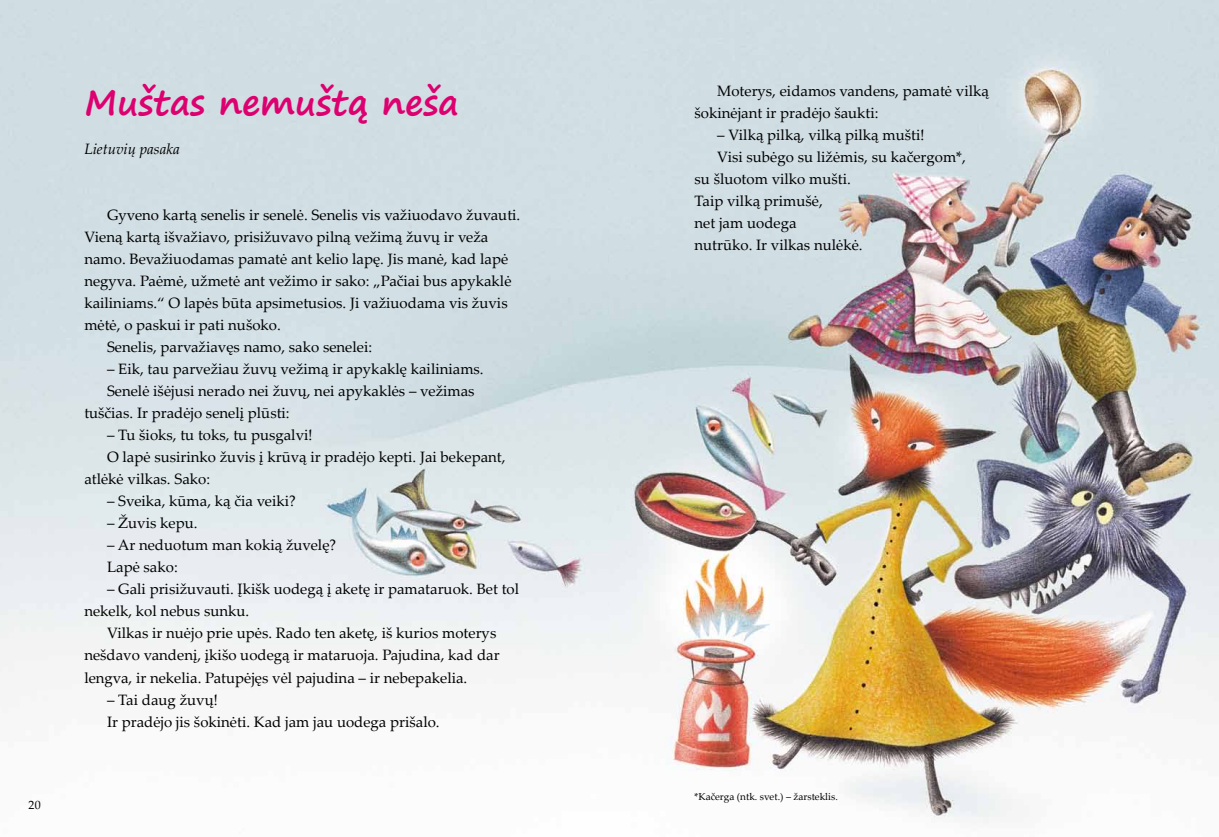
<style>
.page{position:relative;width:1219px;height:837px;background:#fff}
.page>*{position:absolute;margin:0;border:0;box-sizing:border-box;transform-origin:0 0}
.t1{font:700 35px "Segoe Print";color:#dd006f}
.t2{font:15px/22px "Palatino Linotype";color:#000}
.t3{font:italic 15px "Palatino Linotype";color:#000}
.t4{font:12px "Palatino Linotype";color:#000}
.t5{font:10px "Palatino Linotype";color:#000}
</style>
<div class="page">
<img style="left:0;top:0;width:1219px;height:823px">
<p class="t4" style="left:28px;top:796px;width:14px">20</p>
<h1 class="t1" style="left:84px;top:70px;width:376px">Muštas nemuštą neša</h1>
<p class="t3" style="left:84px;top:138px;width:97px">Lietuvių pasaka</p>
<p class="t2" style="left:107px;top:203px;width:415px">Gyveno kartą senelis ir senelė. Senelis vis važiuodavo žuvauti.</p>
<p class="t2" style="left:84px;top:225px;width:406px">Vieną kartą išvažiavo, prisižuvavo pilną vežimą žuvų ir veža</p>
<p class="t2" style="left:84px;top:247px;width:425px">namo. Bevažiuodamas pamatė ant kelio lapę. Jis manė, kad lapė</p>
<p class="t2" style="left:84px;top:269px;width:429px">negyva. Paėmė, užmetė ant vežimo ir sako: „Pačiai bus apykaklė</p>
<p class="t2" style="left:84px;top:291px;width:425px">kailiniams.“ O lapės būta apsimetusios. Ji važiuodama vis žuvis</p>
<p class="t2" style="left:84px;top:313px;width:198px">mėtė, o paskui ir pati nušoko.</p>
<p class="t2" style="left:107px;top:335px;width:267px">Senelis, parvažiavęs namo, sako senelei:</p>
<p class="t2" style="left:107px;top:357px;width:378px">– Eik, tau parvežiau žuvų vežimą ir apykaklę kailiniams.</p>
<p class="t2" style="left:107px;top:379px;width:369px">Senelė išėjusi nerado nei žuvų, nei apykaklės – vežimas</p>
<p class="t2" style="left:84px;top:401px;width:207px">tuščias. Ir pradėjo senelį plūsti:</p>
<p class="t2" style="left:107px;top:423px;width:207px">– Tu šioks, tu toks, tu pusgalvi!</p>
<p class="t2" style="left:107px;top:445px;width:400px">O lapė susirinko žuvis į krūvą ir pradėjo kepti. Jai bekepant,</p>
<p class="t2" style="left:84px;top:467px;width:127px">atlėkė vilkas. Sako:</p>
<p class="t2" style="left:107px;top:489px;width:190px">– Sveika, kūma, ką čia veiki?</p>
<p class="t2" style="left:107px;top:511px;width:92px">– Žuvis kepu.</p>
<p class="t2" style="left:107px;top:533px;width:231px">– Ar neduotum man kokią žuvelę?<br>Lapė sako:</p>
<p class="t2" style="left:107px;top:577px;width:414px">– Gali prisižuvauti. Įkišk uodegą į aketę ir pamataruok. Bet tol</p>
<p class="t2" style="left:84px;top:599px;width:166px">nekelk, kol nebus sunku.</p>
<p class="t2" style="left:107px;top:621px;width:391px">Vilkas ir nuėjo prie upės. Rado ten aketę, iš kurios moterys</p>
<p class="t2" style="left:84px;top:643px;width:417px">nešdavo vandenį, įkišo uodegą ir mataruoja. Pajudina, kad dar</p>
<p class="t2" style="left:84px;top:665px;width:384px">lengva, ir nekelia. Patupėjęs vėl pajudina – ir nebepakelia.</p>
<p class="t2" style="left:107px;top:687px;width:334px">– Tai daug žuvų!<br>Ir pradėjo jis šokinėti. Kad jam jau uodega prišalo.</p>
<p class="t2" style="left:694px;top:79px;width:296px;text-indent:23px">Moterys, eidamos vandens, pamatė vilką šokinėjant ir pradėjo šaukti:</p>
<p class="t2" style="left:717px;top:123px;width:209px">– Vilką pilką, vilką pilką mušti!</p>
<p class="t2" style="left:717px;top:145px;width:250px">Visi subėgo su ližėmis, su kačergom*,</p>
<p class="t2" style="left:694px;top:167px;width:158px">su šluotom vilko mušti.</p>
<p class="t2" style="left:694px;top:189px;width:130px">Taip vilką primušė,</p>
<p class="t2" style="left:694px;top:211px;width:103px">net jam uodega</p>
<p class="t2" style="left:694px;top:233px;width:170px">nutrūko. Ir vilkas nulėkė.</p>
<p class="t5" style="left:694px;top:788px;width:145px">*Kačerga (ntk. svet.) – žarsteklis.</p>
</div>
